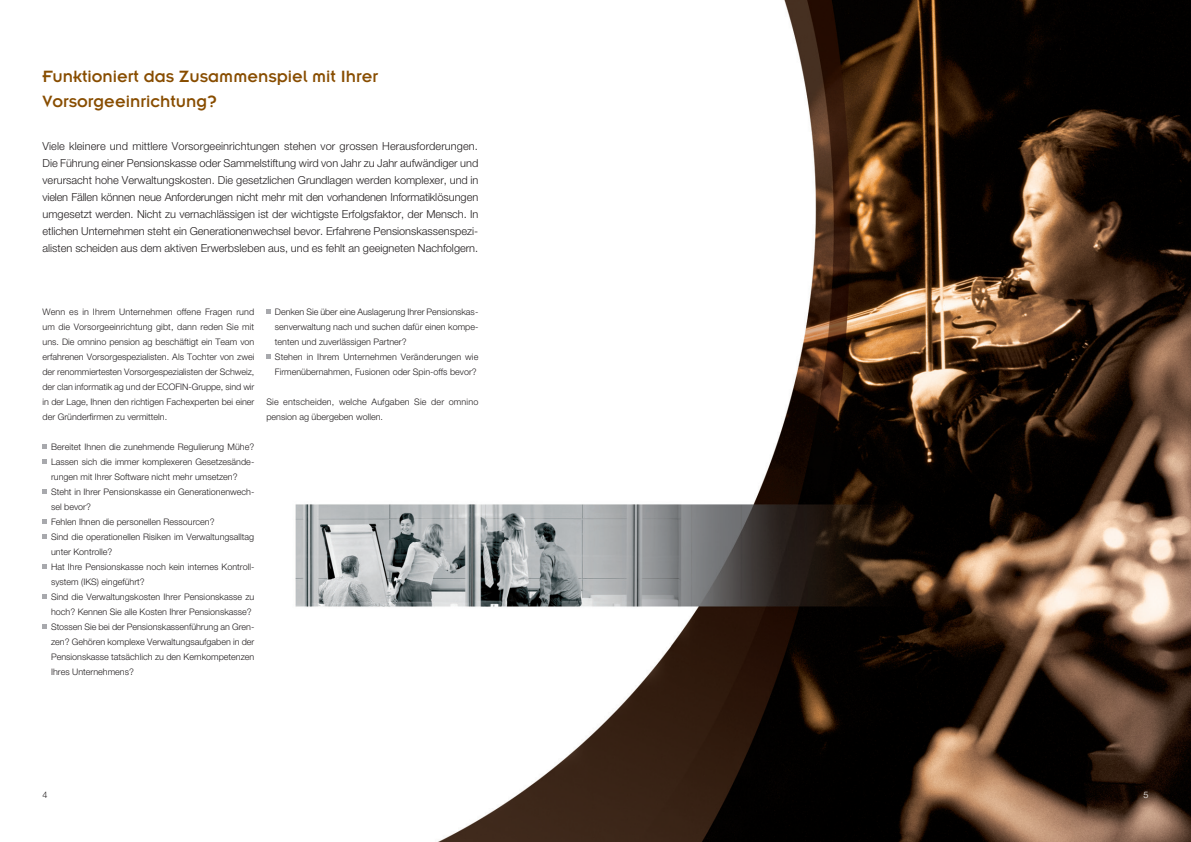
<style>
.page{position:relative;width:1191px;height:842px;background:#fff}
.page>*{position:absolute;margin:0;border:0;box-sizing:border-box;transform-origin:0 0}
.t1{font:18px/25px "Insignia LT Std";color:#884d00}
.lead_light{font:300 11px/17px "Helvetica Neue";color:#231f20;text-align:justify}
.Bulletpoints{font:300 9px/15px "Helvetica Neue";color:#231f20}
.Lauftext{font:300 9px/15px "Helvetica Neue";color:#231f20;text-align:justify}
.pagina{font:300 9px "Helvetica Neue";color:#231f20}
.pagina-2{font:300 9px "Helvetica Neue";color:#fff}
</style>
<div class="page">
<img style="left:42px;top:0;width:1149px;height:842px">
<svg style="left:43px;top:444px;width:4px;height:5px"></svg>
<svg style="left:43px;top:459px;width:4px;height:5px"></svg>
<svg style="left:43px;top:489px;width:4px;height:5px"></svg>
<svg style="left:43px;top:519px;width:4px;height:5px"></svg>
<svg style="left:43px;top:534px;width:4px;height:5px"></svg>
<svg style="left:43px;top:564px;width:4px;height:5px"></svg>
<svg style="left:43px;top:594px;width:4px;height:5px"></svg>
<svg style="left:43px;top:624px;width:4px;height:5px"></svg>
<svg style="left:266px;top:309px;width:5px;height:5px"></svg>
<svg style="left:266px;top:354px;width:5px;height:5px"></svg>
<p class="t1" style="left:43px;top:63px;width:337px">Funktioniert das Zusammenspiel mit Ihrer<br>Vorsorgeeinrichtung?</p>
<p class="lead_light" style="left:43px;top:138px;width:437px">Viele kleinere und mittlere Vorsorgeeinrichtungen stehen vor grossen Herausforderungen.<br>Die Führung einer Pensionskasse oder Sammelstiftung wird von Jahr zu Jahr aufwändiger und verursacht hohe Verwaltungskosten. Die gesetzlichen Grundlagen werden komplexer, und in vielen Fällen können neue Anforderungen nicht mehr mit den vorhandenen Informatiklösungen umgesetzt werden. Nicht zu vernachlässigen ist der wichtigste Erfolgsfaktor, der Mensch. In etlichen Unternehmen steht ein Generationenwechsel bevor. Erfahrene Pensionskassenspezi&shy;alisten scheiden aus dem aktiven Erwerbsleben aus, und es fehlt an geeigneten Nachfolgern.</p>
<p class="Lauftext" style="left:43px;top:304px;width:213px">Wenn es in Ihrem Unternehmen offene Fragen rund um die Vorsorgeeinrichtung gibt, dann reden Sie mit uns. Die omnino pension ag beschäftigt ein Team von erfahrenen Vorsorgespezialisten. Als Tochter von zwei der renommiertesten Vorsorgespezialisten der Schweiz, der clan informatik ag und der ECOFIN-Gruppe, sind wir in der Lage, Ihnen den richtigen Fachexperten bei einer der Gründerfirmen zu vermitteln.</p>
<p class="Bulletpoints" style="left:51px;top:439px;width:205px">Bereitet Ihnen die zunehmende Regulierung Mühe?</p>
<p class="Bulletpoints" style="left:51px;top:454px;width:205px">Lassen sich die immer komplexeren Gesetzesände&shy;rungen mit Ihrer Software nicht mehr umsetzen?</p>
<p class="Bulletpoints" style="left:51px;top:484px;width:205px">Steht in Ihrer Pensionskasse ein Generationenwech&shy;sel bevor?</p>
<p class="Bulletpoints" style="left:51px;top:514px;width:165px">Fehlen Ihnen die personellen Ressourcen?</p>
<p class="Bulletpoints" style="left:51px;top:529px;width:205px">Sind die operationellen Risiken im Verwaltungsalltag unter Kontrolle?</p>
<p class="Bulletpoints" style="left:51px;top:559px;width:205px">Hat Ihre Pensionskasse noch kein internes Kontroll&shy;system (IKS) eingeführt?</p>
<p class="Bulletpoints" style="left:51px;top:589px;width:205px">Sind die Verwaltungskosten Ihrer Pensionskasse zu hoch? Kennen Sie alle Kosten Ihrer Pensionskasse?</p>
<p class="Bulletpoints" style="left:51px;top:619px;width:205px;text-align:justify">Stossen Sie bei der Pensionskassenführung an Gren&shy;zen? Gehören komplexe Verwaltungsaufgaben in der Pensionskasse tatsächlich zu den Kernkompetenzen Ihres Unternehmens?</p>
<p class="Bulletpoints" style="left:275px;top:304px;width:205px;text-align:justify">Denken Sie über eine Auslagerung Ihrer Pensionskas&shy;senverwaltung nach und suchen dafür einen kompe&shy;tenten und zuverlässigen Partner?</p>
<p class="Bulletpoints" style="left:275px;top:349px;width:205px">Stehen in Ihrem Unternehmen Veränderungen wie<br>Firmenübernahmen, Fusionen oder Spin-offs bevor?</p>
<p class="Bulletpoints" style="left:266px;top:394px;width:213px">Sie entscheiden, welche Aufgaben Sie der omnino pension ag übergeben wollen.</p>
<p class="pagina" style="left:43px;top:789px;width:7px">4</p>
<p class="pagina-2" style="left:1143px;top:789px;width:7px">5</p>
</div>
